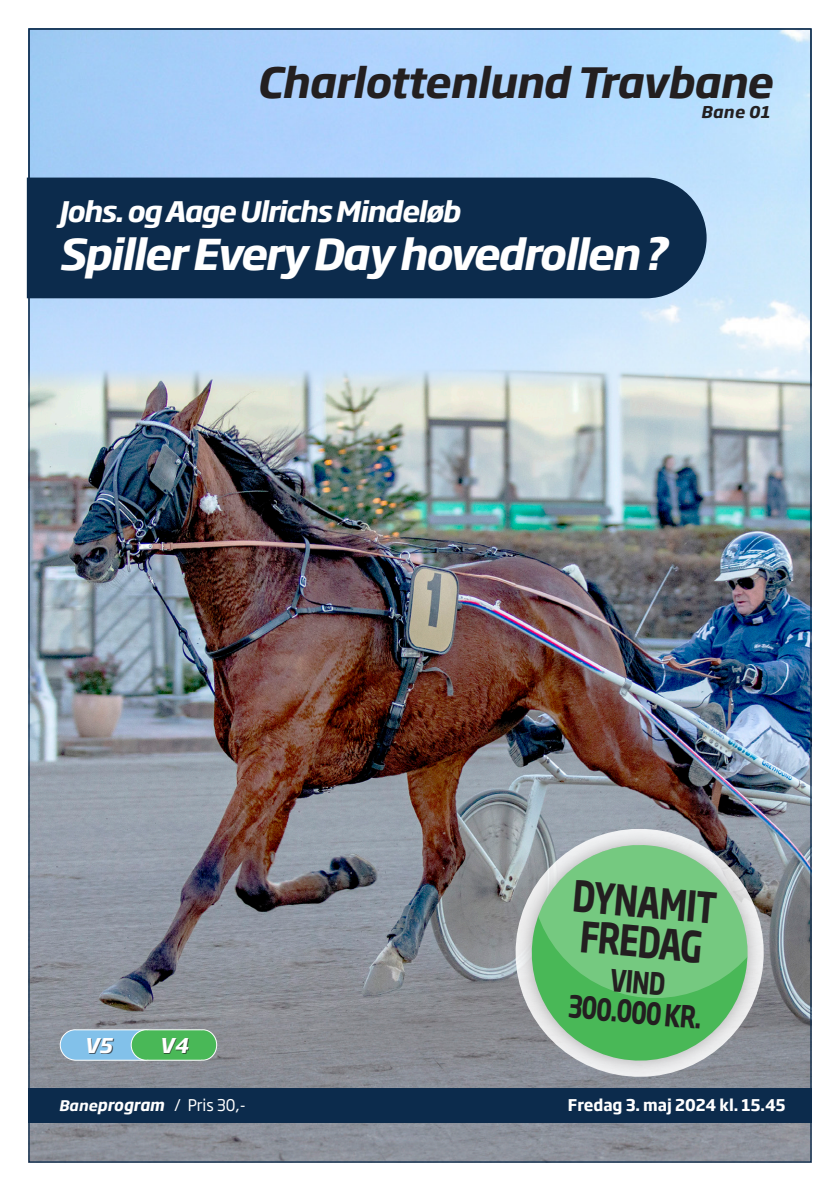
<style>
.page{position:relative;width:840px;height:1191px;background:#fff}
.page>*{position:absolute;margin:0;border:0;box-sizing:border-box;transform-origin:0 0}
.Rubrik{font:italic 700 42px "Soho Gothic Pro";letter-spacing:-.045em;color:#fff}
.Rubrik-2{font:700 42px "Soho Gothic Pro";color:#231f20;scale:.74 1}
.t1{font:italic 700 41.2px "Soho Gothic Pro";letter-spacing:-.02em;color:#231f20}
.Rubrik-3{font:700 30px/30px "Soho Gothic Pro";color:#231f20;text-align:center;scale:.74 1}
.Rubrik-4{font:italic 700 28px "Soho Gothic Pro";letter-spacing:-.045em;color:#fff}
.t2{font:italic 700 20.2px "Soho Gothic Pro";color:#fff}
.t3{font:700 16px "Soho Gothic Pro";color:#fff;scale:.95 1}
.t4{font:16px "Soho Gothic Pro";color:#fff;scale:.95 1}
.t5{font:italic 700 16px "Soho Gothic Pro";letter-spacing:.02em;color:#231f20}
.s1{font-weight:700;font-style:italic;font-size:14.4px}
.s2{font-weight:700;font-style:italic}
</style>
<div class="page">
<img style="left:30px;top:30px;width:779px;height:339px">
<img style="left:30px;top:369px;width:779px;height:791px">
<svg style="left:504px;top:818px;width:270px;height:269px;background:#8b8e96"></svg>
<div style="left:515px;top:829px;width:248px;height:248px;background:#231f20;opacity:.33"></div>
<svg style="left:522px;top:835px;width:234px;height:235px;background:#87b691"></svg>
<svg style="left:522px;top:845px;width:234px;height:163px;background:#7ec388"></svg>
<svg style="left:59px;top:1028px;width:158px;height:33px;background:#73b7a2"></svg>
<div style="left:162px;top:1038px;width:27px;height:15px;background:#231f20;opacity:.75"></div>
<div style="left:28px;top:1089px;width:783px;height:34px;background:#0c2b4c"></div>
<div style="left:27px;top:178px;width:679px;height:120px;background:#0c2b4c"></div>
<p class="t1" style="left:256px;top:50px;width:517px">Charlottenlund Travbane</p>
<p class="t5" style="left:700px;top:99px;width:70px">Bane 01</p>
<p class="Rubrik-4" style="left:58px;top:189px;width:403px">Johs. og Aage Ulrichs Mindeløb</p>
<p class="Rubrik" style="left:58px;top:221px;width:609px">Spiller Every Day hovedrollen ?</p>
<p class="t2" style="left:84px;top:1029px;width:30px">V5</p>
<p class="t2" style="left:159px;top:1029px;width:31px">V4</p>
<p class="Rubrik-2" style="left:575px;top:862px;width:196px;rotate:5deg">DYNAMIT</p>
<p class="Rubrik-2" style="left:582px;top:903px;width:167px;rotate:5deg">FREDAG</p>
<p class="Rubrik-3" style="left:572px;top:959px;width:182px;rotate:5deg">VIND<br>300.000 KR.</p>
<p class="t4" style="left:59px;top:1093px;width:198px"><span class="s1">Bane</span><span class="s2">program</span> / Pris 30,-</p>
<p class="t3" style="left:567px;top:1092px;width:230px">Fredag 3. maj 2024 kl. 15.45</p>
</div>
